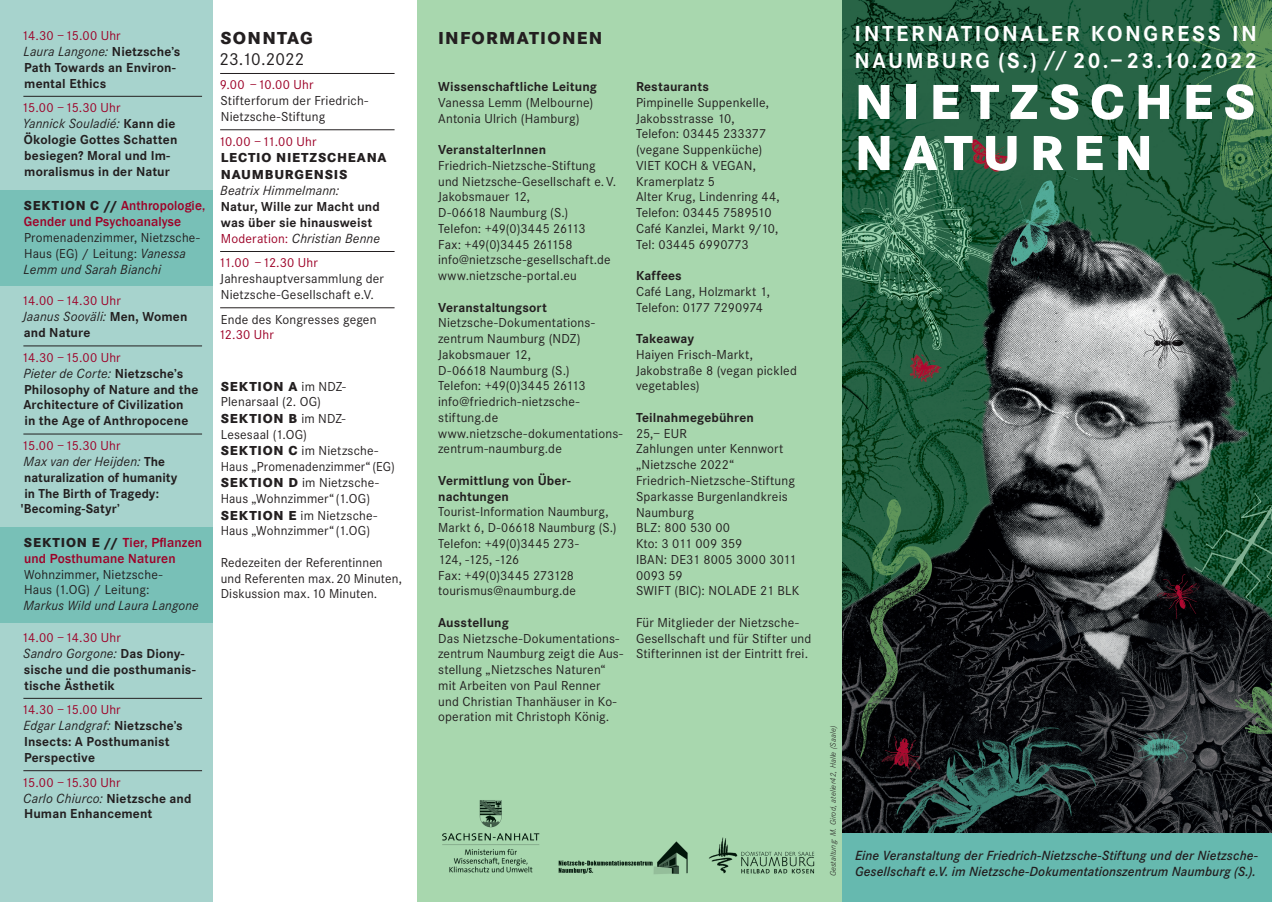
<style>
.page{position:relative;width:1272px;height:902px;background:#fff}
.page>*{position:absolute;margin:0;border:0;box-sizing:border-box;transform-origin:0 0}
.t1{font:800 51px/51px "Corporate S";letter-spacing:.19em;color:#fff}
.t2{font:700 22.5px/27px "Corporate S";letter-spacing:.11em;color:#fff}
.t3{font:800 18px "Corporate S";letter-spacing:.07em;color:#231f20}
.t4{font:18px "Corporate S";color:#231f20}
.t5{font:italic 13.8px "Corporate S";letter-spacing:.01em;color:#231f20}
.t6{font:italic 600 13.8px/16px "Corporate S";letter-spacing:.005em;color:#231f20}
.t7{font:13.5px/15.8px "Corporate S";letter-spacing:.015em;color:#231f20}
.t8{font:700 13.5px/15.8px "Corporate S";letter-spacing:.01em;color:#231f20}
.t9{font:13.5px "Corporate S";letter-spacing:.015em;color:#9d0228}
.t10{font:500 13.5px/15.8px "Franklin Gothic";letter-spacing:.01em;color:#9d0228}
.t11{font:800 13.5px/16.5px "Corporate S";letter-spacing:.055em;color:#231f20}
.t12{font:italic 300 8.25px "Corporate S";letter-spacing:.025em;color:#231f20}
.s1{font-weight:700;font-style:normal;font-size:13.5px}
.s2{font-family:"Corporate S";font-weight:800;color:#231f20}
.s3{font-style:italic;font-size:13.8px}
.s4{font-style:normal;font-size:13.5px;color:#9d0228}
.s5{font-weight:800}
</style>
<div class="page">
<div style="left:417px;top:0;width:425px;height:901px;background:#a8d7ae"></div>
<div style="left:0;top:0;width:213px;height:901px;background:#a7d3cd"></div>
<div style="left:0;top:190px;width:213px;height:95px;background:#78c0b7"></div>
<div style="left:0;top:527px;width:213px;height:95px;background:#78c0b7"></div>
<img style="left:842px;top:0;width:429px;height:833px">
<img style="left:708px;top:837px;width:107px;height:37px">
<img style="left:558px;top:841px;width:130px;height:33px">
<div style="left:842px;top:833px;width:429px;height:68px;background:#66b9af"></div>
<hr style="left:23px;top:96px;width:179px;height:1px;background:#231f20">
<hr style="left:23px;top:345px;width:179px;height:1px;background:#231f20">
<hr style="left:23px;top:433px;width:179px;height:1px;background:#231f20">
<hr style="left:23px;top:698px;width:179px;height:1px;background:#231f20">
<hr style="left:23px;top:770px;width:179px;height:1px;background:#231f20">
<hr style="left:220px;top:73px;width:174px;height:1px;background:#231f20">
<hr style="left:220px;top:129px;width:174px;height:1px;background:#231f20">
<hr style="left:220px;top:251px;width:174px;height:1px;background:#231f20">
<hr style="left:220px;top:307px;width:174px;height:1px;background:#231f20">
<img style="left:442px;top:800px;width:98px;height:73px">
<p class="t9" style="left:22px;top:28px;width:101px">14.30 – 15.00 Uhr</p>
<p class="t5" style="left:24px;top:43px;width:158px">Laura Langone: <span class="s1">Nietzsche’s</span></p>
<p class="t8" style="left:24px;top:60px;width:153px">Path Towards an Environ&shy;mental Ethics</p>
<p class="t9" style="left:22px;top:100px;width:101px">15.00 – 15.30 Uhr</p>
<p class="t5" style="left:23px;top:116px;width:154px">Yannick Souladié: <span class="s1">Kann die</span></p>
<p class="t8" style="left:24px;top:132px;width:155px">Ökologie Gottes Schatten besiegen? Moral und Im&shy;moralismus in der Natur</p>
<p class="t10" style="left:24px;top:198px;width:183px"><span class="s2">SEKTION C //</span> Anthropologie,<br>Gender und Psychoanalyse</p>
<p class="t7" style="left:24px;top:229px;width:177px">Promenadenzimmer, Nietzsche-<br>Haus (EG) / Leitung: <span class="s3">Vanessa</span></p>
<p class="t5" style="left:24px;top:261px;width:139px">Lemm und Sarah Bianchi</p>
<p class="t9" style="left:22px;top:293px;width:101px">14.00 – 14.30 Uhr</p>
<p class="t5" style="left:23px;top:309px;width:166px">Jaanus Sooväli: <span class="s1">Men, Women</span></p>
<p class="t8" style="left:24px;top:325px;width:68px">and Nature</p>
<p class="t9" style="left:22px;top:350px;width:101px">14.30 – 15.00 Uhr</p>
<p class="t5" style="left:24px;top:365px;width:161px">Pieter de Corte: <span class="s1">Nietzsche’s</span></p>
<p class="t8" style="left:23px;top:381px;width:177px">Philosophy of Nature and the<br>Architecture of Civilization<br>in the Age of Anthropocene</p>
<p class="t9" style="left:22px;top:438px;width:101px">15.00 – 15.30 Uhr</p>
<p class="t5" style="left:24px;top:453px;width:143px">Max van der Heijden: <span class="s1">The</span></p>
<p class="t8" style="left:21px;top:469px;width:158px">naturalization of humanity in The Birth of Tragedy: 'Becoming-Satyr’</p>
<p class="t10" style="left:24px;top:535px;width:180px"><span class="s2">SEKTION E //</span> Tier, Pflanzen und Posthumane Naturen</p>
<p class="t7" style="left:24px;top:566px;width:140px">Wohnzimmer, Nietzsche-<br>Haus (1.OG) / Leitung:</p>
<p class="t5" style="left:24px;top:598px;width:177px">Markus Wild und Laura Langone</p>
<p class="t9" style="left:22px;top:630px;width:101px">14.00 – 14.30 Uhr</p>
<p class="t5" style="left:23px;top:645px;width:163px">Sandro Gorgone: <span class="s1">Das Diony-</span></p>
<p class="t8" style="left:24px;top:661px;width:173px">sische und die posthumanis&shy;tische Ästhetik</p>
<p class="t9" style="left:22px;top:702px;width:101px">14.30 – 15.00 Uhr</p>
<p class="t5" style="left:24px;top:717px;width:161px">Edgar Landgraf: <span class="s1">Nietzsche’s</span></p>
<p class="t8" style="left:24px;top:734px;width:147px">Insects: A Posthumanist<br>Perspective</p>
<p class="t9" style="left:22px;top:774px;width:101px">15.00 – 15.30 Uhr</p>
<p class="t5" style="left:23px;top:790px;width:170px">Carlo Chiurco: <span class="s1">Nietzsche and</span></p>
<p class="t8" style="left:24px;top:806px;width:130px">Human Enhancement</p>
<h3 class="t3" style="left:220px;top:27px;width:94px">SONNTAG</h3>
<h3 class="t4" style="left:219px;top:49px;width:86px">23.10.2022</h3>
<p class="t9" style="left:220px;top:77px;width:95px">9.00 – 10.00 Uhr</p>
<p class="t7" style="left:220px;top:93px;width:149px">Stifterforum der Friedrich-<br>Nietzsche-Stiftung</p>
<p class="t9" style="left:218px;top:134px;width:100px">10.00 – 11.00 Uhr</p>
<p class="t11" style="left:221px;top:149px;width:167px">LECTIO NIETZSCHEANA<br>NAUMBURGENSIS</p>
<p class="t5" style="left:220px;top:182px;width:121px">Beatrix Himmelmann:</p>
<p class="t8" style="left:221px;top:198px;width:160px">Natur, Wille zur Macht und was über sie hinausweist</p>
<p class="t5" style="left:221px;top:230px;width:161px"><span class="s4">Moderation:</span> Christian Benne</p>
<p class="t9" style="left:218px;top:255px;width:101px">11.00 – 12.30 Uhr</p>
<p class="t7" style="left:220px;top:271px;width:165px">Jahreshauptversammlung der<br>Nietzsche-Gesellschaft e.V.</p>
<p class="t7" style="left:221px;top:311px;width:157px">Ende des Kongresses gegen</p>
<p class="t9" style="left:218px;top:327px;width:57px">12.30 Uhr</p>
<p class="t7" style="left:221px;top:378px;width:175px"><span class="s5">SEKTION A</span> im NDZ-<br>Plenarsaal (2. OG)<br><span class="s5">SEKTION B</span> im NDZ-<br>Lesesaal (1.OG)<br><span class="s5">SEKTION C</span> im Nietzsche-<br>Haus „Promenadenzimmer“(EG)<br><span class="s5">SEKTION D</span> im Nietzsche-<br>Haus „Wohnzimmer“(1.OG)<br><span class="s5">SEKTION E</span> im Nietzsche-<br>Haus „Wohnzimmer“(1.OG)</p>
<p class="t7" style="left:221px;top:554px;width:183px">Redezeiten der Referentinnen und Referenten max. 20 Minuten,<br>Diskussion max. 10 Minuten.</p>
<h3 class="t3" style="left:438px;top:27px;width:166px">INFORMATIONEN</h3>
<p class="t8" style="left:438px;top:79px;width:160px">Wissenschaftliche Leitung</p>
<p class="t7" style="left:438px;top:95px;width:157px">Vanessa Lemm (Melbourne)<br>Antonia Ulrich (Hamburg)</p>
<p class="t8" style="left:438px;top:142px;width:109px">VeranstalterInnen</p>
<p class="t7" style="left:438px;top:158px;width:180px">Friedrich-Nietzsche-Stiftung und Nietzsche-Gesellschaft e. V.<br>Jakobsmauer 12,<br>D-06618 Naumburg (S.)<br>Telefon: +49(0)3445 26113<br>Fax: +49(0)3445 261158 info@nietzsche-gesellschaft.de www.nietzsche-portal.eu</p>
<p class="t8" style="left:438px;top:299px;width:110px">Veranstaltungsort</p>
<p class="t7" style="left:438px;top:315px;width:186px">Nietzsche-Dokumentations&shy;zentrum Naumburg (NDZ)<br>Jakobsmauer 12,<br>D-06618 Naumburg (S.)<br>Telefon: +49(0)3445 26113 info@friedrich-nietzsche&shy;stiftung.de www.nietzsche-dokumentations&shy;zentrum-naumburg.de</p>
<p class="t8" style="left:438px;top:473px;width:134px">Vermittlung von Über&shy;nachtungen</p>
<p class="t7" style="left:438px;top:504px;width:180px">Tourist-Information Naumburg,<br>Markt 6, D-06618 Naumburg (S.)<br>Telefon: +49(0)3445 273-<br>124, -125, -126<br>Fax: +49(0)3445 273128 tourismus@naumburg.de</p>
<p class="t8" style="left:438px;top:614px;width:72px">Ausstellung</p>
<p class="t7" style="left:438px;top:630px;width:186px">Das Nietzsche-Dokumentations&shy;zentrum Naumburg zeigt die Aus&shy;stellung „Nietzsches Naturen“ mit Arbeiten von Paul Renner und Christian Thanhäuser in Ko&shy;operation mit Christoph König.</p>
<p class="t8" style="left:636px;top:79px;width:74px">Restaurants</p>
<p class="t7" style="left:636px;top:95px;width:145px">Pimpinelle Suppenkelle,<br>Jakobsstrasse 10,<br>Telefon: 03445 233377 (vegane Suppenküche)<br>VIET KOCH &amp; VEGAN,<br>Kramerplatz 5<br>Alter Krug, Lindenring 44,<br>Telefon: 03445 7589510<br>Café Kanzlei, Markt 9/10,<br>Tel: 03445 6990773</p>
<p class="t8" style="left:636px;top:268px;width:47px">Kaffees</p>
<p class="t7" style="left:636px;top:284px;width:136px">Café Lang, Holzmarkt 1,<br>Telefon: 0177 7290974</p>
<p class="t8" style="left:636px;top:331px;width:60px">Takeaway</p>
<p class="t7" style="left:636px;top:347px;width:162px">Haiyen Frisch-Markt,<br>Jakobstraße 8 (vegan pickled vegetables)</p>
<p class="t8" style="left:636px;top:410px;width:119px">Teilnahmegebühren</p>
<p class="t7" style="left:636px;top:425px;width:165px">25,– EUR<br>Zahlungen unter Kennwort „Nietzsche 2022“<br>Friedrich-Nietzsche-Stiftung<br>Sparkasse Burgenlandkreis<br>Naumburg<br>BLZ: 800 530 00<br>Kto: 3 011 009 359<br>IBAN: DE31 8005 3000 3011<br>0093 59<br>SWIFT (BIC): NOLADE 21 BLK</p>
<p class="t7" style="left:636px;top:614px;width:177px">Für Mitglieder der Nietzsche-<br>Gesellschaft und für Stifter und<br>Stifterinnen ist der Eintritt frei.</p>
<h2 class="t2" style="left:854px;top:20px;width:404px">INTERNATIONALER KONGRESS IN<br>NAUMBURG (S.) // 20.–23.10.2022</h2>
<h1 class="t1" style="left:854px;top:77px;width:402px">NIETZSCHES<br>NATUREN</h1>
<p class="t12" style="left:828px;top:876px;width:153px;rotate:-90deg">Gestaltung: M. Girod, atelier42, Halle (Saale)</p>
<p class="t6" style="left:855px;top:847px;width:404px">Eine Veranstaltung der Friedrich-Nietzsche-Stiftung und der Nietzsche-<br>Gesellschaft e.V. im Nietzsche-Dokumentationszentrum Naumburg (S.).</p>
</div>
